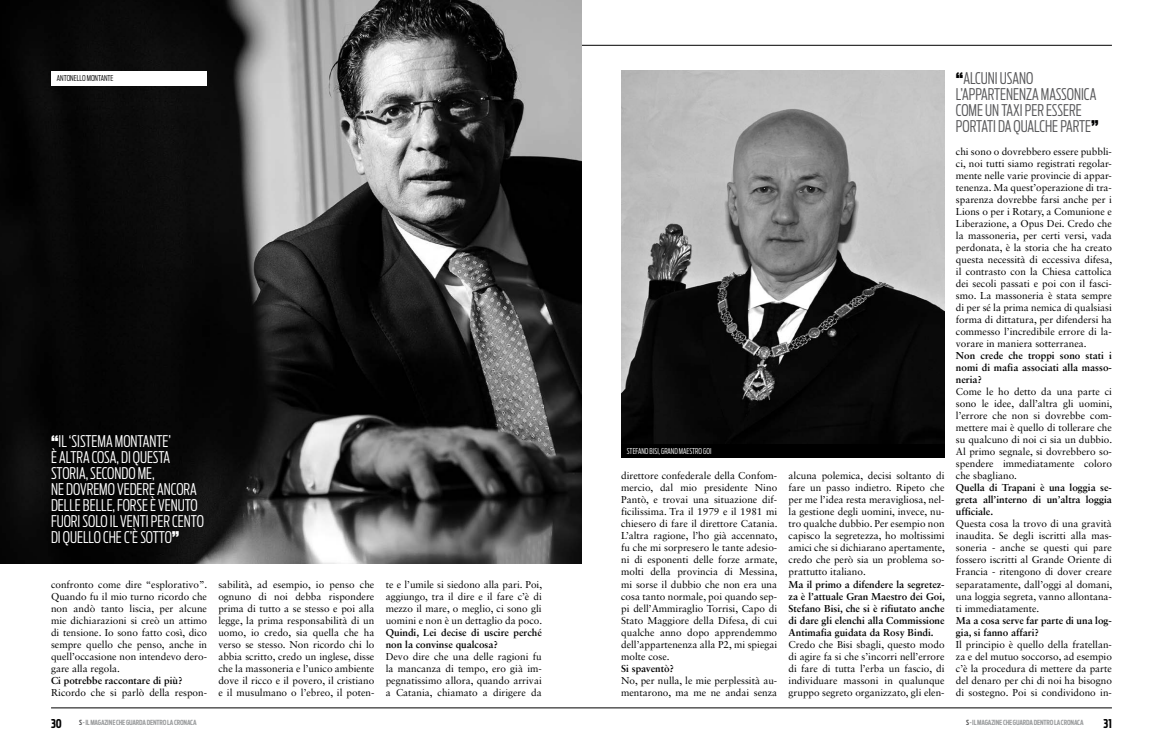
<style>
.page{position:relative;width:1163px;height:752px;background:#fff}
.page>*{position:absolute;margin:0;border:0;box-sizing:border-box;transform-origin:0 0}
.t1{font:300 16px/16px "Antenna Extra Cond";color:#fff}
.t2{font:300 16px/16px "Antenna Extra Cond";color:#58585a}
.t3{font:700 12px "Antenna Extra Cond";color:#000}
.t4{font:10px/12px "Sabon LT Std";color:#000;text-align:justify}
.t5{font:700 10px/12px "Sabon LT Std";color:#000;text-align:justify}
.t6{font:300 8px "Antenna Extra Cond";color:#fff}
.t7{font:300 8px "Antenna Extra Cond";color:#000}
.t8{font:700 7px "Antenna Extra Cond";letter-spacing:-.02em;color:#9c9e9f}
.s1{font-weight:900}
.s2{font-weight:900;color:#000}
.s3{color:#58585a}
</style>
<div class="page">
<hr style="left:51px;top:45px;width:1060px;height:1px;background:#000">
<hr style="left:51px;top:707px;width:1060px;height:1px;background:#000">
<img style="left:0;top:0;width:581px;height:563px">
<div style="left:51px;top:71px;width:156px;height:14px;background:#fff"></div>
<div style="left:621px;top:443px;width:323px;height:14px;background:#000"></div>
<img style="left:621px;top:71px;width:323px;height:372px">
<p class="t7" style="left:57px;top:73px;width:58px">ANTONELLO MONTANTE</p>
<h1 class="t1" style="left:51px;top:433px;width:154px"><span class="s1">“</span>IL ‘SISTEMA MONTANTE’<br>È ALTRA COSA, DI QUESTA<br>STORIA, SECONDO ME,<br>NE DOVREMO VEDERE ANCORA<br>DELLE BELLE, FORSE È VENUTO<br>FUORI SOLO IL VENTI PER CENTO<br>DI QUELLO CHE C’È SOTTO<span class="s1">”</span></h1>
<p class="t4" style="left:51px;top:577px;width:158px">confronto come dire “esplorativo”.<br>Quando fu il mio turno ricordo che non andò tanto liscia, per alcune mie dichiarazioni si creò un attimo di tensione. Io sono fatto così, dico sempre quello che penso, anche in quell’occasione non intendevo dero&shy;gare alla regola.</p>
<p class="t5" style="left:51px;top:673px;width:133px">Ci potrebbe raccontare di più?</p>
<p class="t4" style="left:51px;top:685px;width:157px">Ricordo che si parlò della respon-</p>
<p class="t4" style="left:218px;top:577px;width:157px">sabilità, ad esempio, io penso che ognuno di noi debba rispondere prima di tutto a se stesso e poi alla legge, la prima responsabilità di un uomo, io credo, sia quella che ha verso se stesso. Non ricordo chi lo abbia scritto, credo un inglese, disse che la massoneria e l’unico ambiente dove il ricco e il povero, il cristiano e il musulmano o l’ebreo, il poten-</p>
<p class="t4" style="left:386px;top:577px;width:158px">te e l’umile si siedono alla pari. Poi, aggiungo, tra il dire e il fare c’è di mezzo il mare, o meglio, ci sono gli uomini e non è un dettaglio da poco.</p>
<p class="t5" style="left:386px;top:625px;width:157px">Quindi, Lei decise di uscire perché non la convinse qualcosa?</p>
<p class="t4" style="left:386px;top:649px;width:157px">Devo dire che una delle ragioni fu la mancanza di tempo, ero già im&shy;pegnatissimo allora, quando arrivai a Catania, chiamato a dirigere da</p>
<p class="t6" style="left:626px;top:445px;width:86px">STEFANO BISI, GRAND MAESTRO GOI</p>
<p class="t4" style="left:621px;top:469px;width:158px">direttore confederale della Confom&shy;mercio, dal mio presidente Nino Pantò, e trovai una situazione dif&shy;ficilissima. Tra il 1979 e il 1981 mi chiesero di fare il direttore Catania.<br>L’altra ragione, l’ho già accennato, fu che mi sorpresero le tante adesio&shy;ni di esponenti delle forze armate, molti della provincia di Messina, mi sorse il dubbio che non era una cosa tanto normale, poi quando sep&shy;pi dell’Ammiraglio Torrisi, Capo di Stato Maggiore della Difesa, di cui qualche anno dopo apprendemmo dell’appartenenza alla P2, mi spiegai molte cose.</p>
<p class="t5" style="left:621px;top:661px;width:54px">Si spaventò?</p>
<p class="t4" style="left:621px;top:673px;width:157px">No, per nulla, le mie perplessità au&shy;mentarono, ma me ne andai senza</p>
<p class="t4" style="left:788px;top:469px;width:158px">alcuna polemica, decisi soltanto di fare un passo indietro. Ripeto che per me l’idea resta meravigliosa, nel&shy;la gestione degli uomini, invece, nu&shy;tro qualche dubbio. Per esempio non capisco la segretezza, ho moltissimi amici che si dichiarano apertamente, credo che però sia un problema so&shy;prattutto italiano.</p>
<p class="t5" style="left:788px;top:577px;width:158px">Ma il primo a difendere la segretez&shy;za è l’attuale Gran Maestro dei Goi, Stefano Bisi, che si è rifiutato anche di dare gli elenchi alla Commissione Antimafia guidata da Rosy Bindi.</p>
<p class="t4" style="left:788px;top:637px;width:157px">Credo che Bisi sbagli, questo modo di agire fa si che s’incorri nell’errore di fare di tutta l’erba un fascio, di individuare massoni in qualunque gruppo segreto organizzato, gli elen-</p>
<h1 class="t2" style="left:955px;top:70px;width:144px"><span class="s2">“</span>ALCUNI USANO<br>L’APPARTENENZA MASSONICA<br>COME UN TAXI PER ESSERE<br>PORTATI DA QUALCHE PARTE<span class="s2">”</span></h1>
<p class="t4" style="left:955px;top:145px;width:158px">chi sono o dovrebbero essere pubbli&shy;ci, noi tutti siamo registrati regolar&shy;mente nelle varie provincie di appar&shy;tenenza. Ma quest’operazione di tra&shy;sparenza dovrebbe farsi anche per i Lions o per i Rotary, a Comunione e Liberazione, a Opus Dei. Credo che la massoneria, per certi versi, vada perdonata, è la storia che ha creato questa necessità di eccessiva difesa, il contrasto con la Chiesa cattolica dei secoli passati e poi con il fasci&shy;smo. La massoneria è stata sempre di per sé la prima nemica di qualsiasi forma di dittatura, per difendersi ha commesso l’incredibile errore di la&shy;vorare in maniera sotterranea.</p>
<p class="t5" style="left:955px;top:349px;width:157px">Non crede che troppi sono stati i nomi di mafia associati alla masso&shy;neria?</p>
<p class="t4" style="left:955px;top:385px;width:158px">Come le ho detto da una parte ci sono le idee, dall’altra gli uomini, l’errore che non si dovrebbe com&shy;mettere mai è quello di tollerare che su qualcuno di noi ci sia un dubbio.<br>Al primo segnale, si dovrebbero so&shy;spendere immediatamente coloro che sbagliano.</p>
<p class="t5" style="left:955px;top:481px;width:157px">Quella di Trapani è una loggia se&shy;greta all’interno di un’altra loggia ufficiale.</p>
<p class="t4" style="left:955px;top:517px;width:158px">Questa cosa la trovo di una gravità inaudita. Se degli iscritti alla mas&shy;soneria - anche se questi qui pare fossero iscritti al Grande Oriente di Francia - ritengono di dover creare separatamente, dall’oggi al domani, una loggia segreta, vanno allontana&shy;ti immediatamente.</p>
<p class="t5" style="left:955px;top:613px;width:157px">Ma a cosa serve far parte di una log&shy;gia, si fanno affari?</p>
<p class="t4" style="left:955px;top:637px;width:157px">Il principio è quello della fratellan&shy;za e del mutuo soccorso, ad esempio c’è la procedura di mettere da parte del denaro per chi di noi ha bisogno di sostegno. Poi si condividono in-</p>
<p class="t3" style="left:51px;top:715px;width:12px">30</p>
<p class="t3" style="left:1103px;top:715px;width:10px">31</p>
<p class="t8" style="left:79px;top:718px;width:119px"><span class="s3">S</span> - IL MAGAZINE CHE GUARDA DENTRO LA CRONACA</p>
<p class="t8" style="left:965px;top:718px;width:119px"><span class="s3">S</span> - IL MAGAZINE CHE GUARDA DENTRO LA CRONACA</p>
</div>
